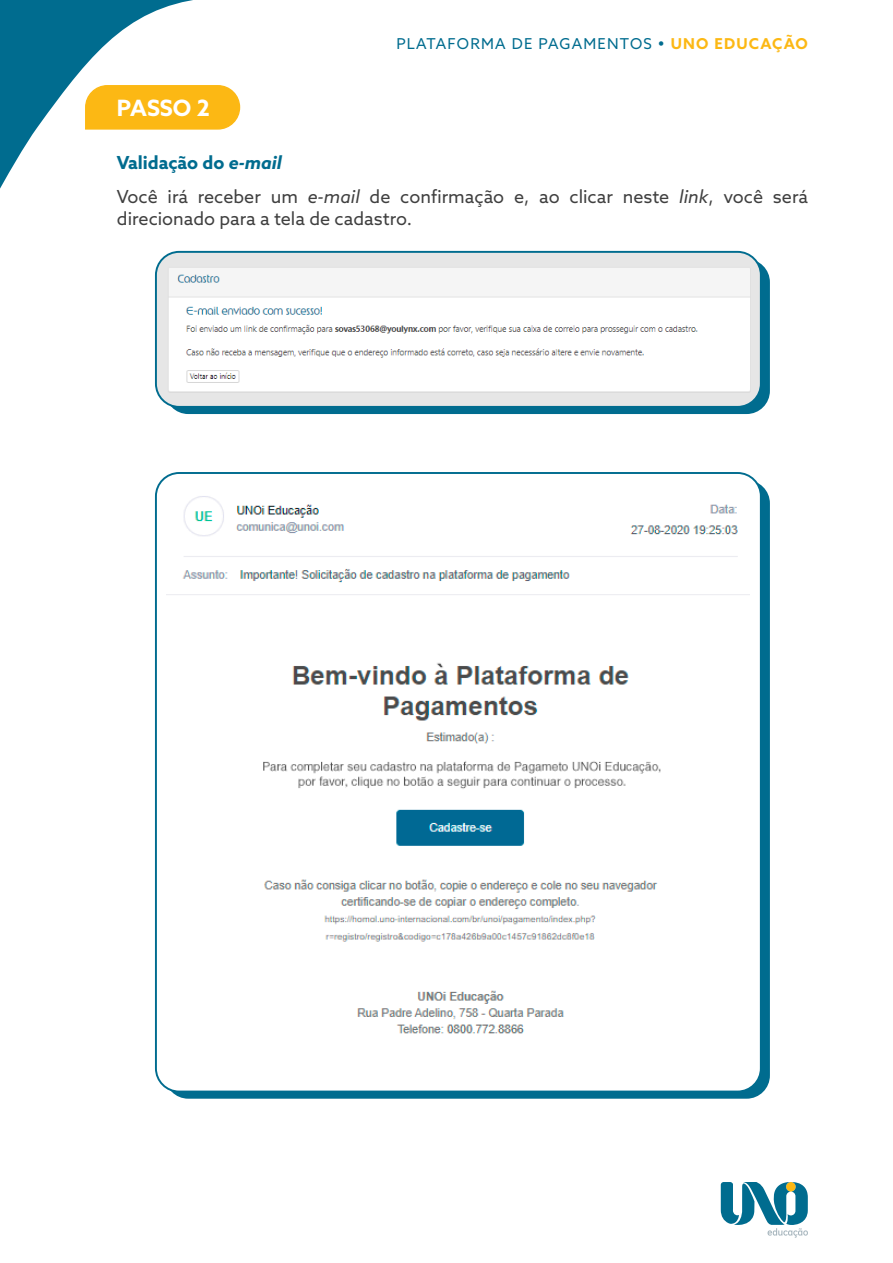
<style>
.page{position:relative;width:893px;height:1263px;background:#fff}
.page>*{position:absolute;margin:0;border:0;box-sizing:border-box;transform-origin:0 0}
.t1{font:700 22.5px "Azo Sans";color:#fff}
.Corpo_-_Azo_Sans_12p{font:18px/21.6px "Azo Sans";color:#404040}
.Title_2_-_Azo_Black{font:700 18px "Azo Sans";color:#006c8f}
.t2{font:15px "Azo Sans";letter-spacing:.08em;color:#006c8f}
.s1{font-weight:700;color:#fcb814}
.s2{font-style:italic}
</style>
<div class="page">
<svg style="left:721px;top:1182px;width:87px;height:56px"></svg>
<svg style="left:0;top:0;width:193px;height:189px"></svg>
<svg style="left:84px;top:84px;width:157px;height:46px;background:#fcbe28"></svg>
<div style="left:165px;top:259px;width:605px;height:155px;background:#006c8f;border-radius:23px"></div>
<div style="left:156px;top:252px;width:605px;height:155px;background:#e6e6e6;border-radius:23px"></div>
<div style="left:155px;top:251px;width:607px;height:157px;border:2px solid #006c8f;border-radius:23px"></div>
<img style="left:169px;top:268px;width:581px;height:125px">
<div style="left:165px;top:480px;width:605px;height:619px;background:#006c8f;border-radius:23px"></div>
<div style="left:156px;top:473px;width:605px;height:618px;background:#fff;border-radius:23px"></div>
<img style="left:167px;top:496px;width:583px;height:538px">
<p class="t2" style="left:396px;top:33px;width:413px">PLATAFORMA DE PAGAMENTOS • <span class="s1">UNO EDUCAÇÃO</span></p>
<p class="t1" style="left:117px;top:93px;width:95px">PASSO 2</p>
<p class="Title_2_-_Azo_Black" style="left:117px;top:151px;width:166px">Validação do <span class="s2">e-mail</span></p>
<p class="Corpo_-_Azo_Sans_12p" style="left:117px;top:186px;width:692px">Você irá receber um <span class="s2">e-mail</span> de confirmação e, ao clicar neste <span class="s2">link</span>, você será direcionado para a tela de cadastro.</p>
</div>
